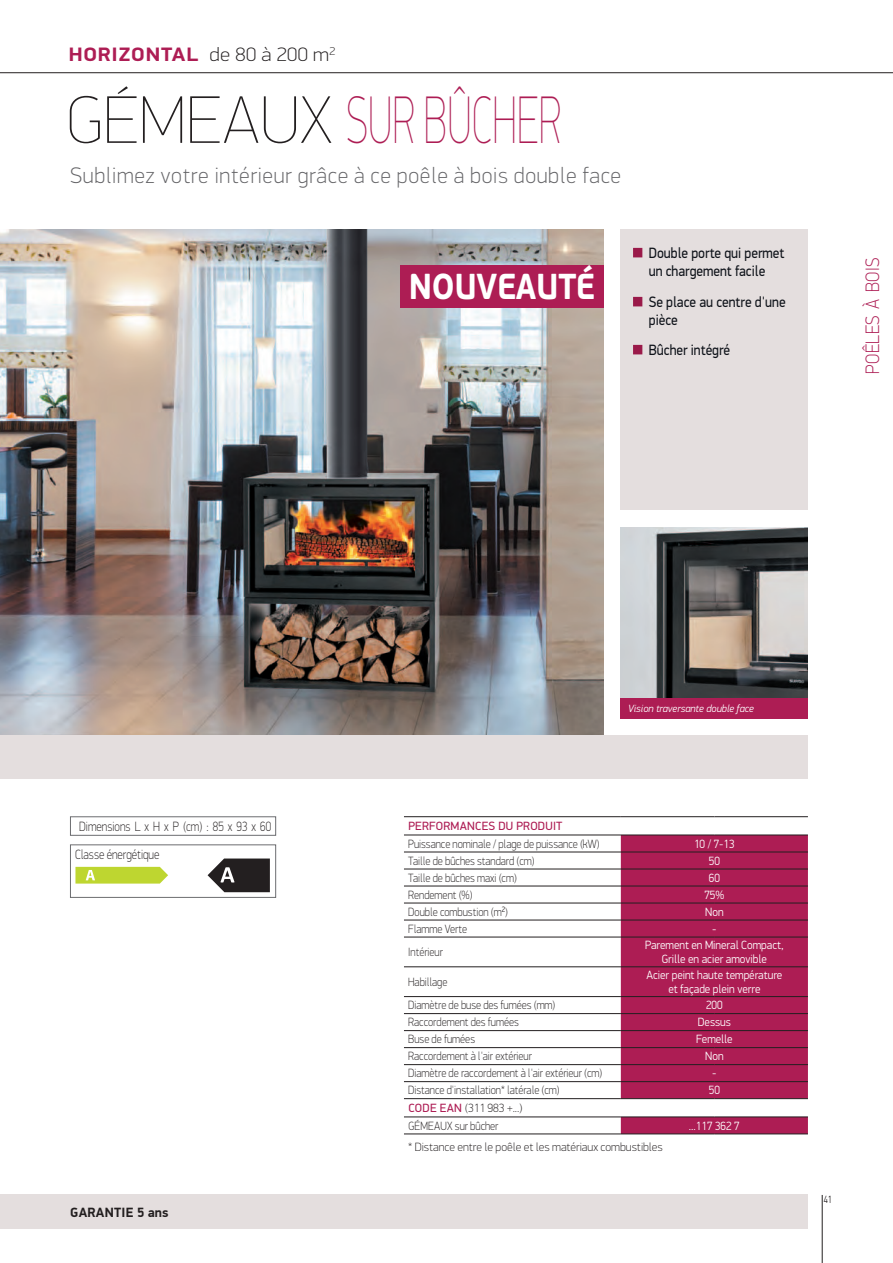
<style>
.page{position:relative;width:893px;height:1263px;background:#fff}
.page>*{position:absolute;margin:0;border:0;box-sizing:border-box;transform-origin:0 0}
.t1{font:100 67.5px "PF Din Display Pro";color:#ad1d54;scale:.6 1}
.t2{font:100 67.5px "PF Din Display Pro";color:#231f20}
.t3{font:700 36px "PF Beau Sans Pro";color:#fff;scale:.87 1}
.t4{font:100 22.5px "PF Din Display Pro";letter-spacing:.03em;color:#636366}
.t5{font:700 19.5px "PF Din Display Pro";letter-spacing:.04em;color:#ad1d54;scale:1.1 1}
.t6{font:100 19.5px "PF Din Display Pro";letter-spacing:.02em;color:#ad1d54;scale:.9 1}
.t7{font:15px/18px "PF Din Display Pro";color:#11161f;text-align:center;scale:.91 1}
.t8{font:100 13.5px/28px "PF Din Display Pro";color:#231f20;scale:.85 1}
.t9{font:700 13.5px "PF Din Display Pro";letter-spacing:.02em;color:#231f20}
.t10{font:100 12px "PF Din Display Pro";color:#231f20;scale:.9 1}
.t11{font:300 12px/13.5px "PF Din Display Pro";color:#fff;text-align:center;scale:.95 1}
.t12{font:100 12px/17.7px "PF Din Display Pro";color:#231f20}
.t13{font:12px "PF Din Display Pro";color:#ad1d54}
.t14{font:italic 300 10.5px "PF Din Display Pro";color:#fff}
.t15{font:300 10.5px "PF Din Display Pro";color:#231f20;scale:.8 1}
.s1{font-weight:100;color:#231f20}
.s2{color:#231f20}
.s3{font-family:"PF Beau Sans Pro";font-weight:700;color:#ad1d54}
.s4{font-weight:400;color:#ad1d54}
</style>
<div class="page">
<img style="left:0;top:230px;width:604px;height:506px">
<div style="left:0;top:1195px;width:808px;height:34px;background:#e4dede"></div>
<hr style="left:0;top:72px;width:893px;height:1px;background:#231f20">
<div style="left:0;top:736px;width:808px;height:43px;background:#e4dede"></div>
<div style="left:621px;top:230px;width:187px;height:280px;background:#e4dede"></div>
<svg style="left:621px;top:836px;width:187px;height:298px;fill:#ad1d54"></svg>
<hr style="left:404px;top:816px;width:217px;height:1px;background:#231f20">
<hr style="left:621px;top:816px;width:93px;height:1px;background:#231f20">
<hr style="left:714px;top:816px;width:94px;height:1px;background:#231f20">
<hr style="left:404px;top:835px;width:217px;height:1px;background:#231f20">
<hr style="left:621px;top:835px;width:93px;height:1px;background:#231f20">
<hr style="left:714px;top:835px;width:94px;height:1px;background:#231f20">
<hr style="left:404px;top:852px;width:217px;height:1px;background:#231f20">
<hr style="left:621px;top:852px;width:93px;height:1px;background:#231f20">
<hr style="left:714px;top:852px;width:94px;height:1px;background:#231f20">
<hr style="left:404px;top:869px;width:217px;height:1px;background:#231f20">
<hr style="left:621px;top:869px;width:93px;height:1px;background:#231f20">
<hr style="left:714px;top:869px;width:94px;height:1px;background:#231f20">
<hr style="left:404px;top:886px;width:217px;height:1px;background:#231f20">
<hr style="left:621px;top:886px;width:93px;height:1px;background:#231f20">
<hr style="left:714px;top:886px;width:94px;height:1px;background:#231f20">
<hr style="left:404px;top:903px;width:217px;height:1px;background:#231f20">
<hr style="left:621px;top:903px;width:93px;height:1px;background:#231f20">
<hr style="left:714px;top:903px;width:94px;height:1px;background:#231f20">
<hr style="left:404px;top:920px;width:217px;height:1px;background:#231f20">
<hr style="left:621px;top:920px;width:93px;height:1px;background:#231f20">
<hr style="left:714px;top:920px;width:94px;height:1px;background:#231f20">
<hr style="left:404px;top:937px;width:217px;height:1px;background:#231f20">
<hr style="left:621px;top:937px;width:93px;height:1px;background:#231f20">
<hr style="left:714px;top:937px;width:94px;height:1px;background:#231f20">
<hr style="left:404px;top:966px;width:217px;height:1px;background:#231f20">
<hr style="left:621px;top:966px;width:93px;height:1px;background:#231f20">
<hr style="left:714px;top:966px;width:94px;height:1px;background:#231f20">
<hr style="left:404px;top:996px;width:217px;height:1px;background:#231f20">
<hr style="left:621px;top:996px;width:93px;height:1px;background:#231f20">
<hr style="left:714px;top:996px;width:94px;height:1px;background:#231f20">
<hr style="left:404px;top:1013px;width:217px;height:1px;background:#231f20">
<hr style="left:621px;top:1013px;width:93px;height:1px;background:#231f20">
<hr style="left:714px;top:1013px;width:94px;height:1px;background:#231f20">
<hr style="left:404px;top:1030px;width:217px;height:1px;background:#231f20">
<hr style="left:621px;top:1030px;width:93px;height:1px;background:#231f20">
<hr style="left:714px;top:1030px;width:94px;height:1px;background:#231f20">
<hr style="left:404px;top:1047px;width:217px;height:1px;background:#231f20">
<hr style="left:621px;top:1047px;width:93px;height:1px;background:#231f20">
<hr style="left:714px;top:1047px;width:94px;height:1px;background:#231f20">
<hr style="left:404px;top:1064px;width:217px;height:1px;background:#231f20">
<hr style="left:621px;top:1064px;width:93px;height:1px;background:#231f20">
<hr style="left:714px;top:1064px;width:94px;height:1px;background:#231f20">
<hr style="left:404px;top:1081px;width:217px;height:1px;background:#231f20">
<hr style="left:621px;top:1081px;width:93px;height:1px;background:#231f20">
<hr style="left:714px;top:1081px;width:94px;height:1px;background:#231f20">
<hr style="left:404px;top:1098px;width:217px;height:1px;background:#231f20">
<hr style="left:621px;top:1098px;width:93px;height:1px;background:#231f20">
<hr style="left:714px;top:1098px;width:94px;height:1px;background:#231f20">
<hr style="left:404px;top:1117px;width:217px;height:1px;background:#231f20">
<hr style="left:621px;top:1117px;width:93px;height:1px;background:#231f20">
<hr style="left:714px;top:1117px;width:94px;height:1px;background:#231f20">
<hr style="left:404px;top:1134px;width:217px;height:1px;background:#231f20">
<hr style="left:621px;top:1134px;width:93px;height:1px;background:#231f20">
<hr style="left:714px;top:1134px;width:94px;height:1px;background:#231f20">
<div style="left:621px;top:527px;width:187px;height:192px;background:#ad1d54"></div>
<img style="left:621px;top:527px;width:187px;height:170px">
<div style="left:400px;top:265px;width:204px;height:43px;background:#ad1d54"></div>
<div style="left:70px;top:816px;width:206px;height:20px;border:1px solid #6c6d70"></div>
<div style="left:70px;top:844px;width:206px;height:54px;border:1px solid #6c6d70"></div>
<svg style="left:75px;top:867px;width:93px;height:16px"></svg>
<svg style="left:208px;top:858px;width:62px;height:34px"></svg>
<hr style="left:822px;top:1195px;width:1px;height:68px;background:#231f20">
<h3 class="t5" style="left:69px;top:43px;width:244px">HORIZONTAL <span class="s1">de 80 à 200 m</span><sup>2</sup></h3>
<h1 class="t2" style="left:67px;top:81px;width:39px">GÉMEAU</h1>
<h1 class="t1" style="left:300px;top:81px;width:245px"><span class="s2">X</span> SUR BÛCHER</h1>
<h3 class="t4" style="left:70px;top:162px;width:552px">Sublimez votre intérieur grâce à ce poêle à bois double face</h3>
<h2 class="t3" style="left:409px;top:264px;width:51px">NOUVEAU</h2>
<h2 class="t3" style="left:558px;top:264px;width:44px">TÉ</h2>
<p class="t7" style="left:632px;top:244px;width:169px"><span class="s3">■</span> Double porte qui permet un chargement facile</p>
<p class="t7" style="left:649px;top:293px;width:152px;text-align:left;text-indent:-17px"><span class="s3">■</span> Se place au centre d'une pièce</p>
<p class="t7" style="left:632px;top:341px;width:110px"><span class="s3">■</span> Bûcher intégré</p>
<h3 class="t6" style="left:861px;top:374px;width:130px;rotate:-90deg">POÊlEs à bois</h3>
<p class="t8" style="left:75px;top:812px;width:232px;text-indent:4px">Dimensions L x H x P (cm) : 85 x 93 x 60<br>Classe énergétique</p>
<p class="t9" style="left:70px;top:1204px;width:100px">GARANTIE 5 ANS</p>
<p class="t14" style="left:628px;top:702px;width:127px">Vision traversante double face</p>
<p class="t13" style="left:408px;top:819px;width:9px">performances</p>
<p class="t13" style="left:498px;top:819px;width:26px">du produit</p>
<p class="t10" style="left:408px;top:837px;width:214px">Puissance nominale / plage de puissance (kW)</p>
<p class="t11" style="left:694px;top:837px;width:44px">10 / 7-13</p>
<p class="t10" style="left:408px;top:854px;width:142px">Taille de bûches standard (cm)</p>
<p class="t11" style="left:709px;top:854px;width:13px">50</p>
<p class="t10" style="left:408px;top:871px;width:122px">Taille de bûches maxi (cm)</p>
<p class="t11" style="left:709px;top:871px;width:13px">60</p>
<p class="t10" style="left:408px;top:888px;width:73px">Rendement (%)</p>
<p class="t11" style="left:704px;top:888px;width:23px">75%</p>
<p class="t10" style="left:408px;top:905px;width:112px">Double combustion (m<sup>2</sup>)</p>
<p class="t11" style="left:705px;top:905px;width:21px">Non</p>
<p class="t10" style="left:408px;top:922px;width:67px">Flamme Verte</p>
<p class="t11" style="left:712px;top:922px;width:6px">-</p>
<p class="t10" style="left:408px;top:945px;width:40px">Intérieur</p>
<p class="t11" style="left:645px;top:939px;width:147px">Parement en Mineral Compact,<br>Grille en acier amovible</p>
<p class="t10" style="left:408px;top:975px;width:45px">Habillage</p>
<p class="t11" style="left:646px;top:968px;width:145px">Acier peint haute température et façade plein verre</p>
<p class="t10" style="left:408px;top:998px;width:165px">Diamètre de buse des fumées (mm)</p>
<p class="t11" style="left:706px;top:998px;width:19px">200</p>
<p class="t10" style="left:408px;top:1015px;width:124px">Raccordement des fumées</p>
<p class="t11" style="left:698px;top:1015px;width:36px">Dessus</p>
<p class="t10" style="left:408px;top:1032px;width:76px">Buse de fumées</p>
<p class="t11" style="left:696px;top:1032px;width:40px">Femelle</p>
<p class="t10" style="left:408px;top:1049px;width:139px">Raccordement à l'air extérieur</p>
<p class="t11" style="left:705px;top:1049px;width:21px">Non</p>
<p class="t10" style="left:408px;top:1066px;width:217px">Diamètre de raccordement à l'air extérieur (cm)</p>
<p class="t11" style="left:712px;top:1066px;width:6px">-</p>
<p class="t10" style="left:408px;top:1083px;width:170px">Distance d'installation* latérale (cm)</p>
<p class="t11" style="left:709px;top:1083px;width:13px">50</p>
<p class="t12" style="left:408px;top:1099px;width:116px"><span class="s4">CODE EAN</span> (311 983 +...) gémeaux</p>
<p class="t10" style="left:455px;top:1118px;width:50px">sur bûcher</p>
<p class="t11" style="left:689px;top:1119px;width:55px">...117 362 7</p>
<p class="t12" style="left:408px;top:1138px;width:256px">* Distance entre le poêle et les matériaux combustibles</p>
<p class="t15" style="left:824px;top:1193px;width:12px">41</p>
</div>
